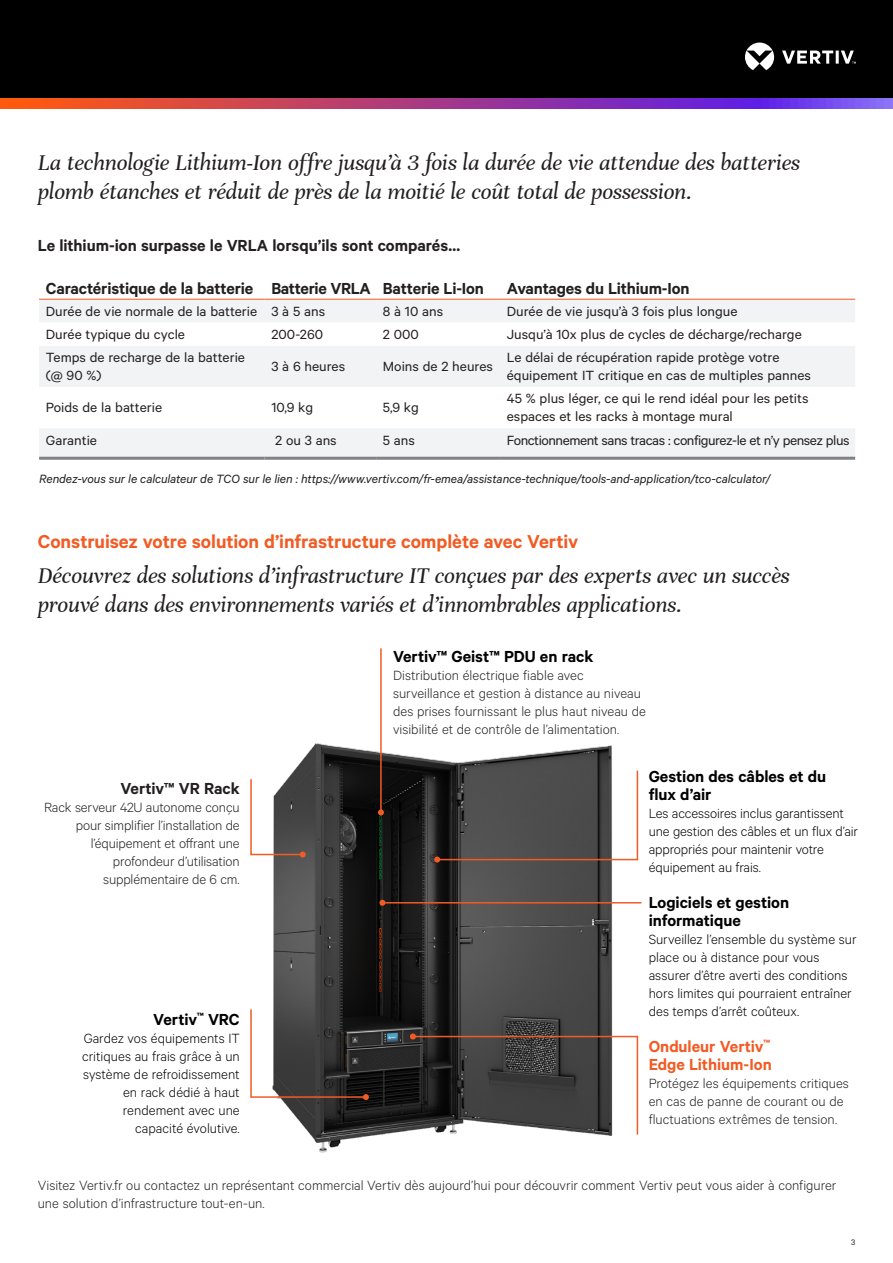
<style>
.page{position:relative;width:893px;height:1263px;background:#fff}
.page>*{position:absolute;margin:0;border:0;box-sizing:border-box;transform-origin:0 0}
.Vertiv_Lead-in{font:italic 24px/28.8px "Unna";letter-spacing:-.005em;color:#231f20}
.Vertiv_Orange_Main_H{font:600 21px "Calibre";letter-spacing:-.005em;color:#f15b24}
.Vertiv_Heading{font:600 18px/18px "Calibre";color:#000}
.DatasheetTableHeader{font:600 18px "Calibre";letter-spacing:-.01em;color:#231f20}
.Vertiv_Heading-2{font:600 18px "Calibre";letter-spacing:-.005em;color:#231f20}
.Vertiv_Heading-3{font:600 18px/18px "Calibre";letter-spacing:-.005em;color:#f15b24}
.Table_Body{font:15px/18px "Calibre";color:#231f20;scale:1.04 1}
.Vertiv_Heading-4{font:300 15px/18px "Calibre";color:#000}
.Vertiv_Heading-5{font:300 15px/18px "Calibre";color:#231f20}
.Vertiv_Caption{font:300 15px/18px "Calibre";color:#231f20}
.Table_Body-2{font:15px "Calibre";letter-spacing:-.03em;color:#231f20;scale:1.04 1}
.Vertiv_Caption-2{font:italic 13.5px "Calibre";letter-spacing:-.005em;color:#231f20}
.t1{font:9px "Calibre";color:#231f20}
</style>
<div class="page">
<div style="left:0;top:0;width:893px;height:108px;background:#000"></div>
<svg style="left:745px;top:43px;width:111px;height:27px"></svg>
<svg style="left:0;top:98px;width:893px;height:11px;background:#a83e89"></svg>
<div style="left:39px;top:300px;width:816px;height:157px;background:#f2f3f4"></div>
<svg style="left:39px;top:322px;width:816px;height:106px"></svg>
<hr style="left:39px;top:299px;width:226px;height:1px;background:#f15b24">
<hr style="left:265px;top:299px;width:111px;height:1px;background:#f15b24">
<hr style="left:376px;top:299px;width:124px;height:1px;background:#f15b24">
<hr style="left:500px;top:299px;width:355px;height:1px;background:#f15b24">
<hr style="left:39px;top:457px;width:226px;height:3px;background:#808285">
<hr style="left:265px;top:457px;width:111px;height:3px;background:#808285">
<hr style="left:376px;top:457px;width:124px;height:3px;background:#808285">
<hr style="left:500px;top:457px;width:355px;height:3px;background:#808285">
<img style="left:273px;top:743px;width:367px;height:410px">
<hr style="left:380px;top:649px;width:2px;height:163px;background:#f15b24">
<svg style="left:378px;top:809px;width:6px;height:6px"></svg>
<svg style="left:410px;top:1033px;width:229px;height:102px"></svg>
<hr style="left:382px;top:902px;width:259px;height:1px;background:#f15b24">
<svg style="left:379px;top:900px;width:6px;height:6px"></svg>
<svg style="left:250px;top:778px;width:56px;height:79px"></svg>
<svg style="left:250px;top:1008px;width:119px;height:92px"></svg>
<svg style="left:434px;top:769px;width:205px;height:93px;background:#5f5c5a"></svg>
<p class="Vertiv_Lead-in" style="left:38px;top:148px;width:764px">La technologie Lithium-Ion offre jusqu’à 3 fois la durée de vie attendue des batteries plomb étanches et réduit de près de la moitié le coût total de possession.</p>
<p class="Vertiv_Heading-2" style="left:38px;top:235px;width:424px">Le lithium-ion surpasse le VRLA lorsqu’ils sont comparés...</p>
<p class="DatasheetTableHeader" style="left:46px;top:277px;width:209px">Caractéristique de la batterie</p>
<p class="DatasheetTableHeader" style="left:271px;top:277px;width:101px">Batterie VRLA</p>
<p class="DatasheetTableHeader" style="left:383px;top:277px;width:103px">Batterie Li-Ion</p>
<p class="DatasheetTableHeader" style="left:507px;top:277px;width:184px">Avantages du Lithium-Ion</p>
<p class="Table_Body" style="left:46px;top:301px;width:205px">Durée de vie normale de la batterie</p>
<p class="Table_Body" style="left:271px;top:301px;width:53px">3 à 5 ans</p>
<p class="Table_Body" style="left:383px;top:301px;width:60px">8 à 10 ans</p>
<p class="Table_Body" style="left:507px;top:301px;width:223px">Durée de vie jusqu’à 3 fois plus longue</p>
<p class="Table_Body" style="left:46px;top:325px;width:135px">Durée typique du cycle</p>
<p class="Table_Body" style="left:271px;top:325px;width:51px">200-260</p>
<p class="Table_Body" style="left:383px;top:325px;width:36px">2 000</p>
<p class="Table_Body" style="left:507px;top:325px;width:285px">Jusqu’à 10x plus de cycles de décharge/recharge</p>
<p class="Table_Body" style="left:46px;top:348px;width:193px">Temps de recharge de la batterie (@ 90 %)</p>
<p class="Table_Body" style="left:271px;top:357px;width:72px">3 à 6 heures</p>
<p class="Table_Body" style="left:383px;top:357px;width:107px">Moins de 2 heures</p>
<p class="Table_Body" style="left:507px;top:348px;width:294px">Le délai de récupération rapide protège votre équipement IT critique en cas de multiples pannes</p>
<p class="Table_Body" style="left:46px;top:398px;width:113px">Poids de la batterie</p>
<p class="Table_Body" style="left:271px;top:398px;width:42px">10,9 kg</p>
<p class="Table_Body" style="left:383px;top:398px;width:36px">5,9 kg</p>
<p class="Table_Body" style="left:507px;top:389px;width:292px">45 % plus léger, ce qui le rend idéal pour les petits espaces et les racks à montage mural</p>
<p class="Table_Body" style="left:46px;top:430px;width:51px">Garantie</p>
<p class="Table_Body" style="left:275px;top:430px;width:61px">2 ou 3 ans</p>
<p class="Table_Body" style="left:383px;top:430px;width:32px">5 ans</p>
<p class="Table_Body-2" style="left:507px;top:431px;width:331px">Fonctionnement sans tracas : configurez-le et n’y pensez plus</p>
<p class="Vertiv_Caption-2" style="left:39px;top:471px;width:733px">Rendez-vous sur le calculateur de TCO sur le lien : https://www.vertiv.com/fr-emea/assistance-technique/tools-and-application/tco-calculator/</p>
<p class="Vertiv_Orange_Main_H" style="left:38px;top:528px;width:542px">Construisez votre solution d’infrastructure complète avec Vertiv</p>
<p class="Vertiv_Lead-in" style="left:38px;top:561px;width:753px">Découvrez des solutions d’infrastructure IT conçues par des experts avec un succès prouvé dans des environnements variés et d’innombrables applications.</p>
<p class="Vertiv_Heading-2" style="left:120px;top:777px;width:121px">Vertiv™ VR Rack</p>
<p class="Vertiv_Heading-5" style="left:44px;top:797px;width:197px;text-align:right">Rack serveur 42U autonome conçu pour simplifier l’installation de l’équipement et offrant une profondeur d’utilisation supplémentaire de 6 cm.</p>
<p class="Vertiv_Heading" style="left:153px;top:1009px;width:88px">Vertiv<sup>™</sup> VRC</p>
<p class="Vertiv_Heading-4" style="left:82px;top:1028px;width:159px;text-align:right">Gardez vos équipements IT critiques au frais grâce à un système de refroidissement en rack dédié à haut rendement avec une capacité évolutive.</p>
<p class="Vertiv_Heading" style="left:393px;top:647px;width:202px">Vertiv™ Geist™ PDU en rack</p>
<p class="Vertiv_Heading-5" style="left:393px;top:666px;width:255px">Distribution électrique fiable avec surveillance et gestion à distance au niveau des prises fournissant le plus haut niveau de visibilité et de contrôle de l’alimentation.</p>
<p class="Vertiv_Heading" style="left:649px;top:767px;width:179px">Gestion des câbles et du flux d’air</p>
<p class="Vertiv_Heading-4" style="left:649px;top:804px;width:211px">Les accessoires inclus garantissent une gestion des câbles et un flux d’air appropriés pour maintenir votre équipement au frais.</p>
<p class="Vertiv_Heading" style="left:649px;top:893px;width:142px">Logiciels et gestion informatique</p>
<p class="Vertiv_Heading-4" style="left:649px;top:929px;width:209px">Surveillez l’ensemble du système sur place ou à distance pour vous assurer d’être averti des conditions hors limites qui pourraient entraîner des temps d’arrêt coûteux.</p>
<p class="Vertiv_Heading-3" style="left:649px;top:1036px;width:125px">Onduleur Vertiv<sup>™<br></sup>Edge Lithium-Ion</p>
<p class="Vertiv_Heading-5" style="left:649px;top:1073px;width:202px">Protégez les équipements critiques en cas de panne de courant ou de fluctuations extrêmes de tension.</p>
<p class="Vertiv_Caption" style="left:38px;top:1176px;width:800px">Visitez Vertiv.fr ou contactez un représentant commercial Vertiv dès aujourd’hui pour découvrir comment Vertiv peut vous aider à configurer une solution d’infrastructure tout-en-un.</p>
<p class="t1" style="left:851px;top:1236px;width:6px">3</p>
</div>
